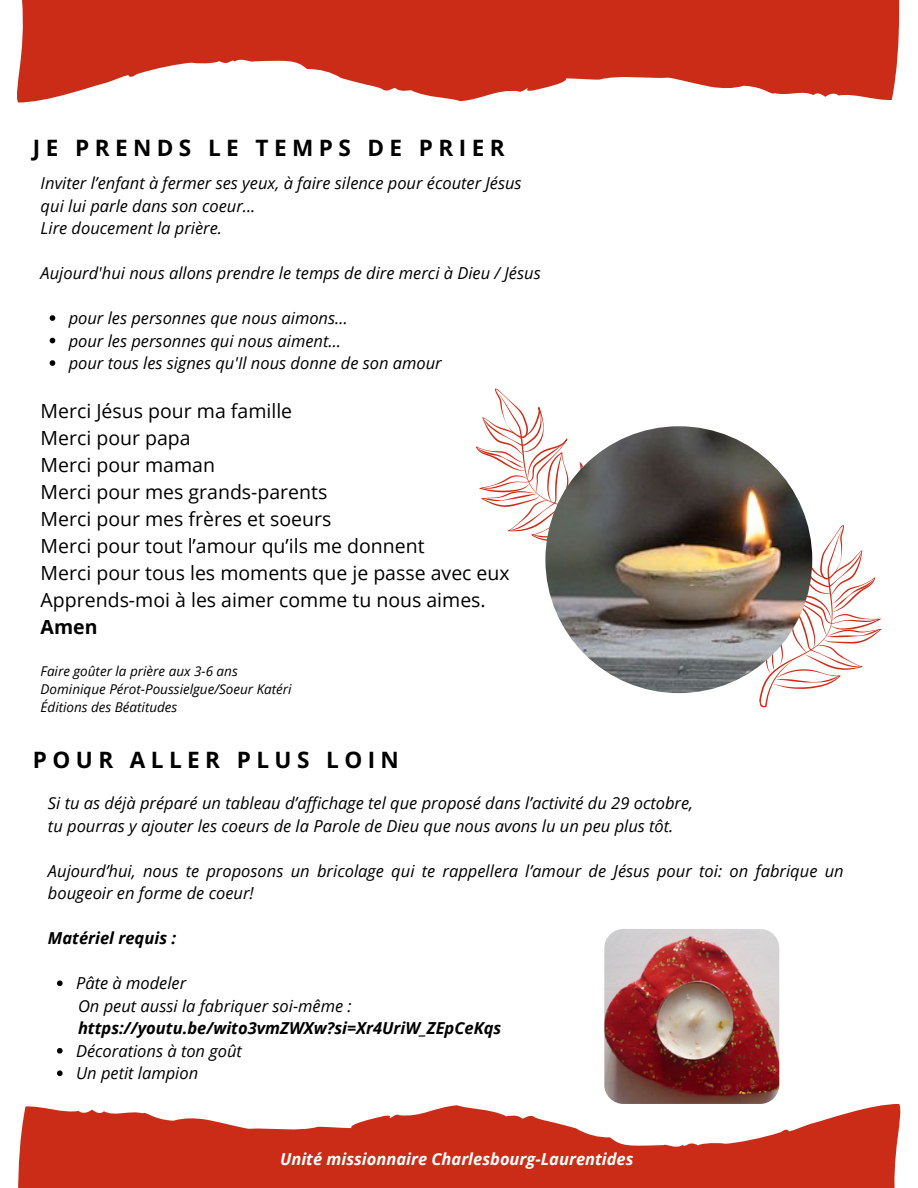
<style>
.page{position:relative;width:918px;height:1188px;background:#fff}
.page>*{position:absolute;margin:0;border:0;box-sizing:border-box;transform-origin:0 0}
.t1{font:700 22.5px "Open Sans";letter-spacing:.24em;color:#000}
.t2{font:19.5px/27px "Open Sans";color:#000}
.t3{font:italic 16.5px/22.5px "Open Sans";color:#000}
.t4{font:italic 700 16.5px/22.5px "Open Sans";color:#000}
.t5{font:italic 700 16.5px "Open Sans";color:#fff}
.t6{font:italic 13.5px "Open Sans";color:#000}
.s1{font-weight:700}
.s2{font-weight:400}
</style>
<div class="page">
<svg style="left:17px;top:0;width:883px;height:103px;fill:#cb2c17"></svg>
<svg style="left:18px;top:1104px;width:882px;height:84px;fill:#cb2c17"></svg>
<svg style="left:729px;top:525px;width:153px;height:183px"></svg>
<svg style="left:476px;top:388px;width:107px;height:153px"></svg>
<img style="left:545px;top:426px;width:267px;height:267px;border-radius:50%">
<svg style="left:57px;top:980px;width:6px;height:6px"></svg>
<svg style="left:57px;top:1048px;width:6px;height:6px"></svg>
<svg style="left:57px;top:1070px;width:6px;height:6px"></svg>
<img style="left:604px;top:929px;width:175px;height:175px">
<svg style="left:50px;top:315px;width:5px;height:6px"></svg>
<svg style="left:50px;top:338px;width:5px;height:5px"></svg>
<svg style="left:50px;top:360px;width:5px;height:6px"></svg>
<p class="t1" style="left:33px;top:131px;width:473px">JE PRENDS LE TEMPS DE PRIER</p>
<p class="t3" style="left:41px;top:172px;width:483px">Inviter l’enfant à fermer ses yeux, à faire silence pour écouter Jésus qui lui parle dans son coeur...<br>Lire doucement la prière.</p>
<p class="t3" style="left:41px;top:262px;width:502px">Aujourd'hui nous allons prendre le temps de dire merci à Dieu / Jésus</p>
<p class="t3" style="left:69px;top:307px;width:281px">pour les personnes que nous aimons…</p>
<h1 class="t3" style="left:69px;top:329px;width:274px">pour les personnes qui nous aiment…</h1>
<h4 class="t3" style="left:69px;top:352px;width:375px">pour tous les signes qu'Il nous donne de son amour</h4>
<h4 class="t2" style="left:41px;top:397px;width:471px">Merci Jésus pour ma famille<br>Merci pour papa<br>Merci pour maman<br>Merci pour mes grands-parents<br>Merci pour mes frères et soeurs<br>Merci pour tout l’amour qu’ils me donnent<br>Merci pour tous les moments que je passe avec eux<br>Apprends-moi à les aimer comme tu nous aimes.<br><span class="s1">Amen</span></h4>
<h3 class="t6" style="left:41px;top:662px;width:199px">Faire goûter la prière aux 3-6 ans</h3>
<p class="t6" style="left:41px;top:680px;width:252px">Dominique Pérot-Poussielgue/Soeur Katéri</p>
<h4 class="t6" style="left:41px;top:698px;width:138px">Éditions des Béatitudes</h4>
<p class="t1" style="left:33px;top:744px;width:367px">POUR ALLER PLUS LOIN</p>
<h4 class="t3" style="left:48px;top:792px;width:647px">Si tu as déjà préparé un tableau d’affichage tel que proposé dans l’activité du 29 octobre, tu pourras y ajouter les coeurs de la Parole de Dieu que nous avons lu un peu plus tôt.</h4>
<h4 class="t3" style="left:48px;top:859px;width:797px">Aujourd’hui, nous te proposons un bricolage qui te rappellera l’amour de Jésus pour toi: on fabrique un bougeoir en forme de coeur!</h4>
<p class="t4" style="left:48px;top:927px;width:130px">Matériel requis :</p>
<p class="t3" style="left:76px;top:972px;width:112px">Pâte à modeler</p>
<p class="t4" style="left:78px;top:994px;width:425px"><span class="s2">On peut aussi la fabriquer soi-même : </span>https://youtu.be/wito3vmZWXw?si=Xr4UriW_ZEpCeKqs</p>
<h2 class="t3" style="left:76px;top:1039px;width:167px">Décorations à ton goût</h2>
<p class="t3" style="left:76px;top:1062px;width:124px">Un petit lampion</p>
<p class="t5" style="left:280px;top:1148px;width:355px">Unité missionnaire Charlesbourg-Laurentides</p>
</div>
